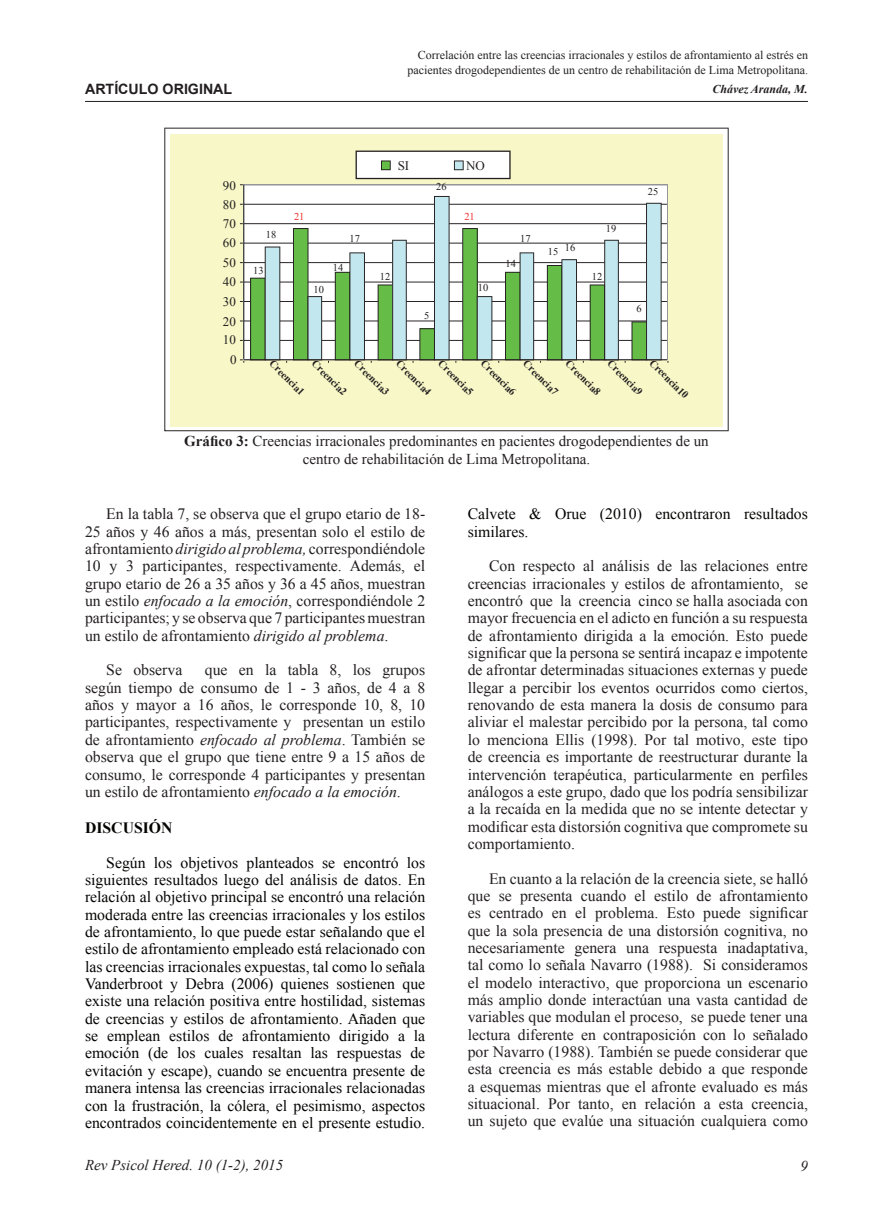
<style>
.page{position:relative;width:893px;height:1217px;background:#fff}
.page>*{position:absolute;margin:0;border:0;box-sizing:border-box;transform-origin:0 0}
.t1{font:15.75px/17.4px "Times New Roman";color:#231f20;text-align:justify}
.t2{font:15.75px/17.2px "Times New Roman";color:#040503;text-align:justify}
.t3{font:700 15.75px "Times New Roman";color:#040503}
.t4{font:15px/18px "Times New Roman";color:#231f20;text-align:center}
.t5{font:italic 15px "Times New Roman";color:#231f20}
.t6{font:700 14.25px "Arial";color:#231f20}
.t7{font:13.05px "Times New Roman";color:#231f20}
.t8{font:12px/14.4px "Times New Roman";color:#231f20;text-align:right}
.t9{font:italic 700 12px "Times New Roman";color:#231f20}
.t10{font:10.5px "Times New Roman";color:#231f20}
.t11{font:10.5px "Times New Roman";color:#ee2d2d}
.t12{font:700 10.35px "Times New Roman";color:#231f20}
.s1{font-weight:700}
.s2{font-style:italic}
</style>
<div class="page">
<hr style="left:85px;top:101px;width:723px;height:1px;background:#231f20">
<svg style="left:164px;top:128px;width:565px;height:303px;background:#f4f4cb"></svg>
<svg style="left:240px;top:196px;width:428px;height:166px"></svg>
<svg style="left:356px;top:150px;width:155px;height:29px"></svg>
<p class="t8" style="left:407px;top:48px;width:402px">Correlación entre las creencias irracionales y estilos de afrontamiento al estrés en pacientes drogodependientes de un centro de rehabilitación de Lima Metropolitana.</p>
<p class="t6" style="left:85px;top:80px;width:149px">ARTÍCULO ORIGINAL</p>
<p class="t9" style="left:712px;top:80px;width:97px">Chávez Aranda, M.</p>
<p class="t7" style="left:223px;top:177px;width:14px">90</p>
<p class="t7" style="left:223px;top:196px;width:14px">80</p>
<p class="t7" style="left:223px;top:215px;width:14px">70</p>
<p class="t7" style="left:223px;top:234px;width:14px">60</p>
<p class="t7" style="left:223px;top:253px;width:14px">50</p>
<p class="t7" style="left:223px;top:272px;width:14px">40</p>
<p class="t7" style="left:223px;top:293px;width:14px">30</p>
<p class="t7" style="left:223px;top:313px;width:14px">20</p>
<p class="t7" style="left:223px;top:331px;width:14px">10</p>
<p class="t7" style="left:230px;top:350px;width:8px">0</p>
<p class="t10" style="left:266px;top:228px;width:12px">18</p>
<p class="t10" style="left:253px;top:264px;width:12px">13</p>
<p class="t7" style="left:398px;top:156px;width:13px">SI</p>
<p class="t7" style="left:466px;top:156px;width:20px">NO</p>
<p class="t10" style="left:436px;top:179px;width:12px">26</p>
<p class="t11" style="left:294px;top:209px;width:12px">21</p>
<p class="t11" style="left:464px;top:209px;width:12px">21</p>
<p class="t10" style="left:606px;top:221px;width:12px">19</p>
<p class="t10" style="left:314px;top:282px;width:12px">10</p>
<p class="t10" style="left:350px;top:231px;width:12px">17</p>
<p class="t10" style="left:520px;top:231px;width:12px">17</p>
<p class="t10" style="left:380px;top:269px;width:12px">12</p>
<p class="t10" style="left:592px;top:269px;width:12px">12</p>
<p class="t10" style="left:424px;top:309px;width:7px">5</p>
<p class="t10" style="left:548px;top:243px;width:29px">15 16</p>
<p class="t10" style="left:505px;top:256px;width:12px">14</p>
<p class="t10" style="left:333px;top:260px;width:12px">14</p>
<p class="t10" style="left:478px;top:280px;width:12px">10</p>
<p class="t10" style="left:648px;top:184px;width:12px">25</p>
<p class="t10" style="left:636px;top:301px;width:7px">6</p>
<p class="t12" style="left:276px;top:356px;width:46px;rotate:45deg">Creencia1</p>
<p class="t12" style="left:319px;top:356px;width:46px;rotate:45deg">Creencia2</p>
<p class="t12" style="left:361px;top:356px;width:46px;rotate:45deg">Creencia3</p>
<p class="t12" style="left:403px;top:356px;width:46px;rotate:45deg">Creencia4</p>
<p class="t12" style="left:445px;top:356px;width:46px;rotate:45deg">Creencia5</p>
<p class="t12" style="left:488px;top:356px;width:46px;rotate:45deg">Creencia6</p>
<p class="t12" style="left:530px;top:356px;width:46px;rotate:45deg">Creencia7</p>
<p class="t12" style="left:572px;top:356px;width:46px;rotate:45deg">Creencia8</p>
<p class="t12" style="left:614px;top:356px;width:46px;rotate:45deg">Creencia9</p>
<p class="t12" style="left:656px;top:356px;width:52px;rotate:45deg">Creencia10</p>
<p class="t4" style="left:184px;top:432px;width:526px"><span class="s1">Gráfico 3:</span> Creencias irracionales predominantes en pacientes drogodependientes de un centro de rehabilitación de Lima Metropolitana.</p>
<p class="t1" style="left:85px;top:505px;width:342px;text-indent:21px">En la tabla 7, se observa que el grupo etario de 18- 25 años y 46 años a más, presentan solo el estilo de afrontamiento <span class="s2">dirigido al problema,</span> correspondiéndole 10 y 3 participantes, respectivamente. Además, el grupo etario de 26 a 35 años y 36 a 45 años, muestran un estilo <span class="s2">enfocado a la emoción</span>, correspondiéndole 2 participantes; y se observa que 7 participantes muestran un estilo de afrontamiento <span class="s2">dirigido al problema</span>.</p>
<p class="t1" style="left:106px;top:661px;width:78px">Se observa</p>
<p class="t1" style="left:85px;top:661px;width:342px;text-indent:120px">que en la tabla 8, los grupos según tiempo de consumo de 1 - 3 años, de 4 a 8 años y mayor a 16 años, le corresponde 10, 8, 10 participantes, respectivamente y presentan un estilo de afrontamiento <span class="s2">enfocado al problema</span>. También se observa que el grupo que tiene entre 9 a 15 años de consumo, le corresponde 4 participantes y presentan un estilo de afrontamiento <span class="s2">enfocado a la emoción</span>.</p>
<p class="t3" style="left:85px;top:816px;width:89px">DISCUSIÓN</p>
<p class="t2" style="left:85px;top:853px;width:342px;text-indent:21px">Según los objetivos planteados se encontró los siguientes resultados luego del análisis de datos. En relación al objetivo principal se encontró una relación moderada entre las creencias irracionales y los estilos de afrontamiento, lo que puede estar señalando que el estilo de afrontamiento empleado está relacionado con las creencias irracionales expuestas, tal como lo señala Vanderbroot y Debra (2006) quienes sostienen que existe una relación positiva entre hostilidad, sistemas de creencias y estilos de afrontamiento. Añaden que se emplean estilos de afrontamiento dirigido a la emoción (de los cuales resaltan las respuestas de evitación y escape), cuando se encuentra presente de manera intensa las creencias irracionales relacionadas con la frustración, la cólera, el pesimismo, aspectos encontrados coincidentemente en el presente estudio.</p>
<p class="t5" style="left:85px;top:1154px;width:200px">Rev Psicol Hered. 10 (1-2), 2015</p>
<p class="t2" style="left:468px;top:505px;width:342px">Calvete &amp; Orue (2010) encontraron resultados similares.</p>
<p class="t1" style="left:468px;top:557px;width:342px;text-indent:21px">Con respecto al análisis de las relaciones entre creencias irracionales y estilos de afrontamiento, se encontró que la creencia cinco se halla asociada con mayor frecuencia en el adicto en función a su respuesta de afrontamiento dirigida a la emoción. Esto puede significar que la persona se sentirá incapaz e impotente de afrontar determinadas situaciones externas y puede llegar a percibir los eventos ocurridos como ciertos, renovando de esta manera la dosis de consumo para aliviar el malestar percibido por la persona, tal como lo menciona Ellis (1998). Por tal motivo, este tipo de creencia es importante de reestructurar durante la intervención terapéutica, particularmente en perfiles análogos a este grupo, dado que los podría sensibilizar a la recaída en la medida que no se intente detectar y modificar esta distorsión cognitiva que compromete su comportamiento.</p>
<p class="t1" style="left:468px;top:869px;width:342px;text-indent:21px">En cuanto a la relación de la creencia siete, se halló que se presenta cuando el estilo de afrontamiento es centrado en el problema. Esto puede significar que la sola presencia de una distorsión cognitiva, no necesariamente genera una respuesta inadaptativa, tal como lo señala Navarro (1988). Si consideramos el modelo interactivo, que proporciona un escenario más amplio donde interactúan una vasta cantidad de variables que modulan el proceso, se puede tener una lectura diferente en contraposición con lo señalado por Navarro (1988). También se puede considerar que esta creencia es más estable debido a que responde a esquemas mientras que el afronte evaluado es más situacional. Por tanto, en relación a esta creencia, un sujeto que evalúe una situación cualquiera como</p>
<p class="t5" style="left:801px;top:1154px;width:9px">9</p>
</div>
